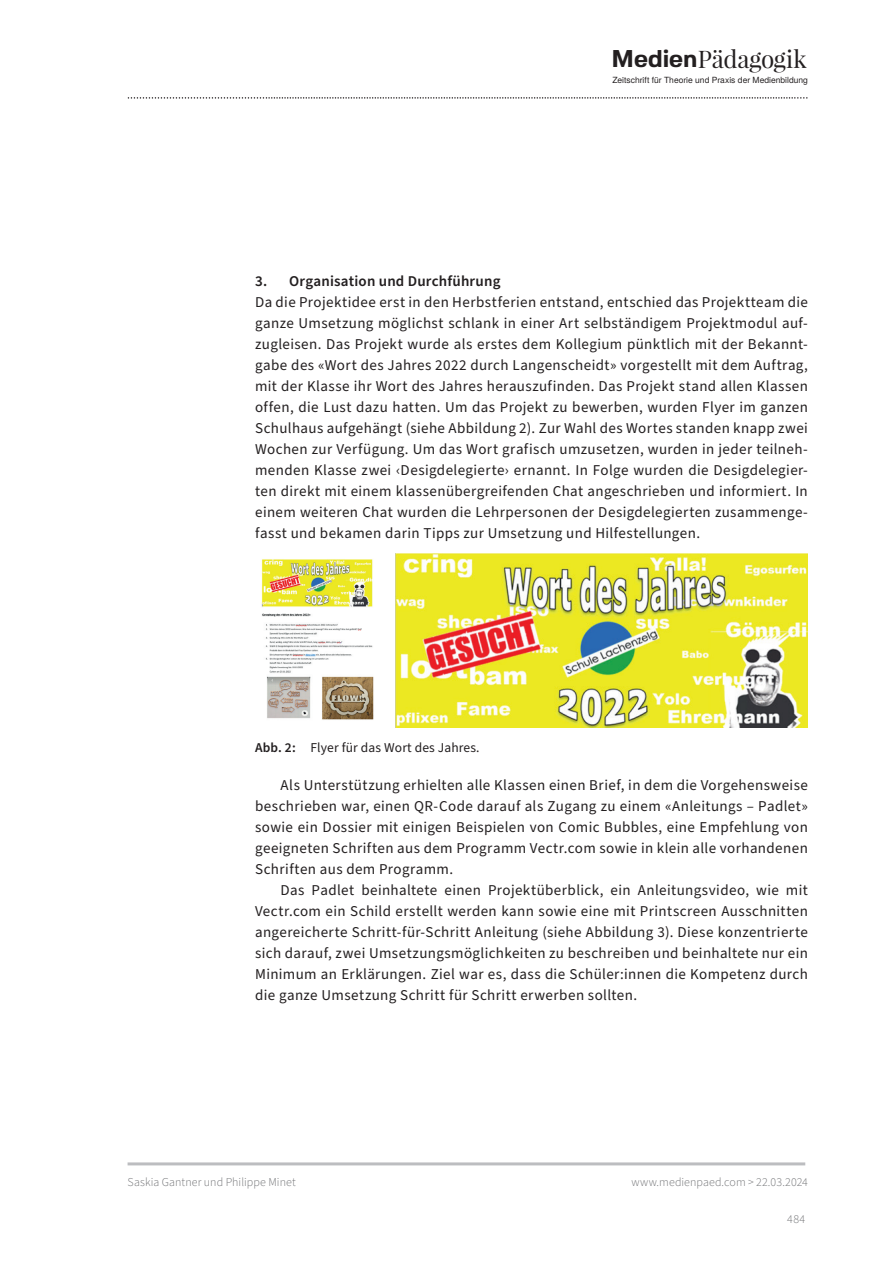
<style>
.page{position:relative;width:893px;height:1263px;background:#fff}
.page>*{position:absolute;margin:0;border:0;box-sizing:border-box;transform-origin:0 0}
.t1{font:24.3px "Playfair Display";letter-spacing:-.015em;color:#231f20}
.mp-text_ohne_Einzug{font:15px/21px "Source Sans Pro";letter-spacing:.025em;color:#231f20;text-align:justify}
.mp-text{font:15px/21px "Source Sans Pro";letter-spacing:.025em;color:#231f20;text-align:justify}
.t2{font:600 15px "Source Sans Pro";letter-spacing:.015em;color:#231f20}
.mp-Abbildungen_Legenden{font:13.5px "Source Sans Pro";letter-spacing:.01em;color:#231f20}
.t3{font:300 12px "Source Sans Pro";letter-spacing:.005em;color:#6c6d70}
.t4{font:8.55px "Te X Gyre Heros";color:#231f20}
.s1{font-family:"Fivo Sans";font-weight:700}
.s2{font-weight:600}
</style>
<div class="page">
<hr style="left:128px;top:1162px;width:677px;height:3px;background:#bcbdc0">
<svg style="left:128px;top:97px;width:679px;height:2px"></svg>
<img style="left:261px;top:559px;width:113px;height:161px">
<img style="left:396px;top:553px;width:412px;height:175px">
<h1 class="t1" style="left:611px;top:43px;width:197px"><span class="s1">Medien</span>Pädagogik</h1>
<p class="t4" style="left:612px;top:73px;width:197px">Zeitschrift für Theorie und Praxis der Medienbildung</p>
<h2 class="t2" style="left:255px;top:271px;width:247px">3. Organisation und Durchführung</h2>
<p class="mp-text_ohne_Einzug" style="left:255px;top:292px;width:554px">Da die Projektidee erst in den Herbstferien entstand, entschied das Projektteam die ganze Umsetzung möglichst schlank in einer Art selbständigem Projektmodul auf&shy;zugleisen. Das Projekt wurde als erstes dem Kollegium pünktlich mit der Bekannt&shy;gabe des «Wort des Jahres 2022 durch Langenscheidt» vorgestellt mit dem Auftrag, mit der Klasse ihr Wort des Jahres herauszufinden. Das Projekt stand allen Klassen offen, die Lust dazu hatten. Um das Projekt zu bewerben, wurden Flyer im ganzen Schulhaus aufgehängt (siehe Abbildung 2). Zur Wahl des Wortes standen knapp zwei Wochen zur Verfügung. Um das Wort grafisch umzusetzen, wurden in jeder teilneh&shy;menden Klasse zwei ‹Desigdelegierte› ernannt. In Folge wurden die Desigdelegier&shy;ten direkt mit einem klassenübergreifenden Chat angeschrieben und informiert. In einem weiteren Chat wurden die Lehrpersonen der Desigdelegierten zusammenge&shy;fasst und bekamen darin Tipps zur Umsetzung und Hilfestellungen.</p>
<p class="mp-Abbildungen_Legenden" style="left:255px;top:738px;width:226px"><span class="s2">Abb. 2:</span> Flyer für das Wort des Jahres.</p>
<p class="mp-text" style="left:255px;top:775px;width:554px;text-indent:26px">Als Unterstützung erhielten alle Klassen einen Brief, in dem die Vorgehensweise beschrieben war, einen QR-Code darauf als Zugang zu einem «Anleitungs – Padlet» sowie ein Dossier mit einigen Beispielen von Comic Bubbles, eine Empfehlung von geeigneten Schriften aus dem Programm Vectr.com sowie in klein alle vorhandenen Schriften aus dem Programm.</p>
<p class="mp-text" style="left:255px;top:880px;width:554px;text-indent:26px">Das Padlet beinhaltete einen Projektüberblick, ein Anleitungsvideo, wie mit Vectr.com ein Schild erstellt werden kann sowie eine mit Printscreen Ausschnitten angereicherte Schritt-für-Schritt Anleitung (siehe Abbildung 3). Diese konzentrierte sich darauf, zwei Umsetzungsmöglichkeiten zu beschreiben und beinhaltete nur ein Minimum an Erklärungen. Ziel war es, dass die Schüler:innen die Kompetenz durch die ganze Umsetzung Schritt für Schritt erwerben sollten.</p>
<p class="t3" style="left:128px;top:1174px;width:170px">Saskia Gantner und Philippe Minet</p>
<p class="t3" style="left:631px;top:1174px;width:178px">www.medienpaed.com &gt; 22.03.2024</p>
<p class="t3" style="left:787px;top:1211px;width:20px">484</p>
</div>
